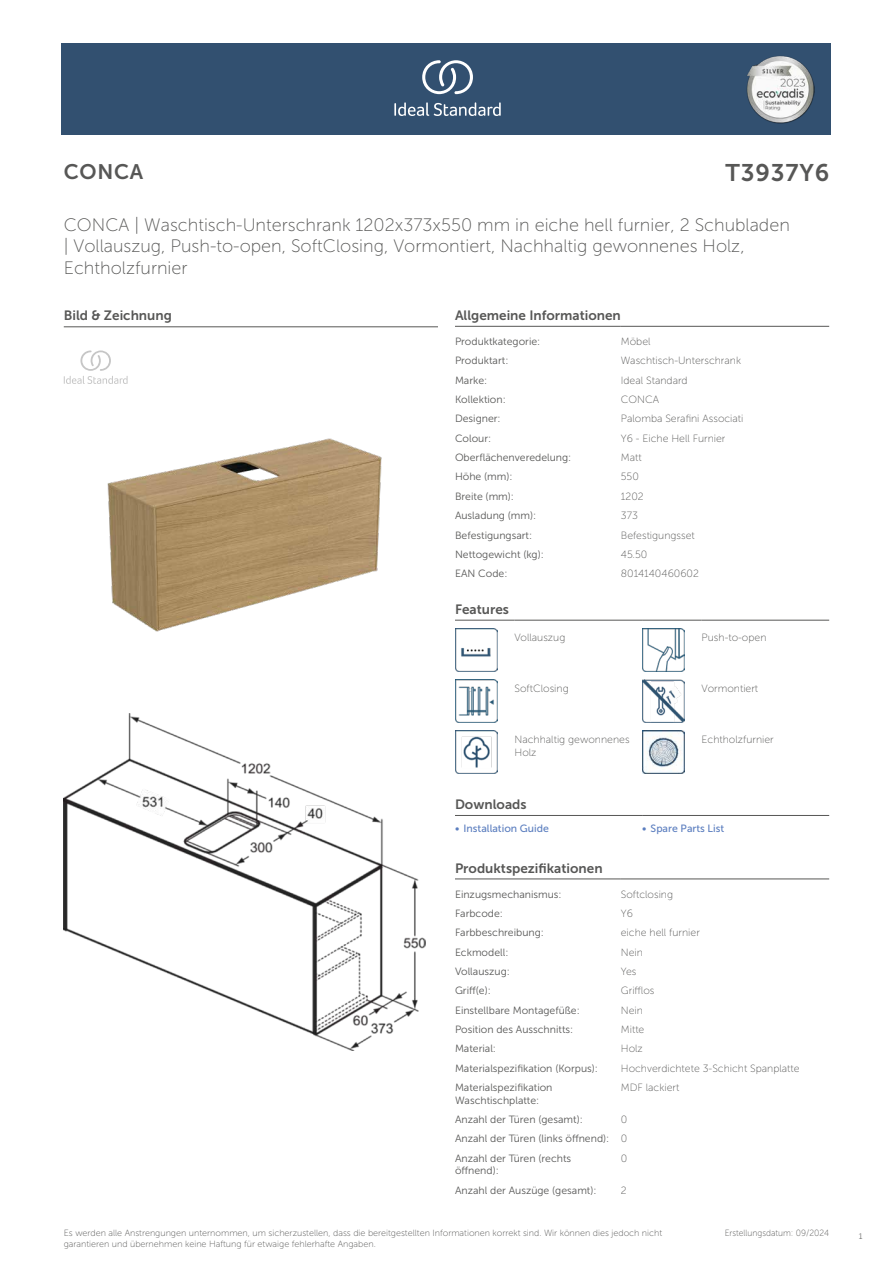
<style>
.page{position:relative;width:893px;height:1263px;background:#fff}
.page>*{position:absolute;margin:0;border:0;box-sizing:border-box;transform-origin:0 0}
.t1{font:24px "Museo Sans 700";letter-spacing:.035em;color:#575756}
.t2{font:21px "Museo Sans 700";letter-spacing:.035em;color:#575756}
.t3{font:18px/21.6px "Museo Sans 100";color:#575756}
.t4{font:13.5px "Museo Sans 700";color:#575756}
.t5{font:10.5px/12.6px "Museo Sans 300";color:#575756}
.t6{font:10.5px/12.6px "Museo Sans 100";color:#575756}
.t7{font:10.5px "Museo Sans 500";color:#5b7ebf}
.t8{font:9px/10.8px "Museo Sans 100";color:#575756}
.t9{font:9px "Museo Sans 100";color:#575756;scale:.95 1}
.t10{font:300 9px "Calibri";color:#575756;scale:.95 1}
.s1{font-family:"Museo Sans 100"}
</style>
<div class="page">
<div style="left:62px;top:43px;width:769px;height:91px;background:#325070"></div>
<hr style="left:455px;top:326px;width:166px;height:1px;background:#575756">
<hr style="left:621px;top:326px;width:208px;height:1px;background:#575756">
<hr style="left:455px;top:620px;width:59px;height:1px;background:#575756">
<hr style="left:514px;top:620px;width:128px;height:1px;background:#575756">
<hr style="left:642px;top:620px;width:60px;height:1px;background:#575756">
<hr style="left:702px;top:620px;width:127px;height:1px;background:#575756">
<img style="left:455px;top:629px;width:42px;height:42px">
<img style="left:642px;top:629px;width:43px;height:42px">
<img style="left:455px;top:680px;width:42px;height:42px">
<img style="left:642px;top:680px;width:42px;height:42px">
<img style="left:455px;top:731px;width:42px;height:42px">
<img style="left:642px;top:731px;width:43px;height:42px">
<hr style="left:455px;top:815px;width:187px;height:1px;background:#575756">
<hr style="left:642px;top:815px;width:187px;height:1px;background:#575756">
<hr style="left:455px;top:879px;width:166px;height:1px;background:#575756">
<hr style="left:621px;top:879px;width:208px;height:1px;background:#575756">
<img style="left:64px;top:714px;width:361px;height:337px">
<hr style="left:64px;top:327px;width:374px;height:1px;background:#575756">
<svg style="left:64px;top:350px;width:64px;height:34px"></svg>
<img style="left:107px;top:438px;width:275px;height:194px">
<svg style="left:394px;top:102px;width:107px;height:14px"></svg>
<svg style="left:422px;top:60px;width:51px;height:34px"></svg>
<img style="left:746px;top:56px;width:68px;height:67px">
<h2 class="t2" style="left:64px;top:160px;width:81px">CONCA</h2>
<h1 class="t1" style="left:726px;top:160px;width:105px">T3937Y6</h1>
<h3 class="t3" style="left:64px;top:214px;width:728px">CONCA | Waschtisch-Unterschrank 1202x373x550 mm in eiche hell furnier, 2 Schubladen | Vollauszug, Push-to-open, SoftClosing, Vormontiert, Nachhaltig gewonnenes Holz,<br>Echtholzfurnier</h3>
<p class="t4" style="left:64px;top:308px;width:110px">Bild &amp; Zeichnung</p>
<p class="t4" style="left:455px;top:308px;width:167px">Allgemeine Informationen</p>
<p class="t5" style="left:455px;top:335px;width:87px">Produktkategorie:</p>
<p class="t6" style="left:621px;top:335px;width:31px">Möbel</p>
<p class="t5" style="left:455px;top:354px;width:55px">Produktart:</p>
<p class="t6" style="left:621px;top:355px;width:122px">Waschtisch-Unterschrank</p>
<p class="t5" style="left:455px;top:374px;width:34px">Marke:</p>
<p class="t6" style="left:621px;top:374px;width:68px">Ideal Standard</p>
<p class="t5" style="left:455px;top:393px;width:52px">Kollektion:</p>
<p class="t6" style="left:621px;top:393px;width:40px">CONCA</p>
<p class="t5" style="left:455px;top:413px;width:47px">Designer:</p>
<p class="t6" style="left:621px;top:413px;width:124px">Palomba Serafini Associati</p>
<p class="t5" style="left:455px;top:432px;width:38px">Colour:</p>
<p class="t6" style="left:621px;top:432px;width:106px">Y6 - Eiche Hell Furnier</p>
<p class="t5" style="left:455px;top:451px;width:118px">Oberflächenveredelung:</p>
<p class="t6" style="left:621px;top:451px;width:22px">Matt</p>
<p class="t5" style="left:455px;top:471px;width:59px">Höhe (mm):</p>
<p class="t6" style="left:621px;top:471px;width:20px">550</p>
<p class="t5" style="left:455px;top:490px;width:61px">Breite (mm):</p>
<p class="t6" style="left:621px;top:490px;width:24px">1202</p>
<p class="t5" style="left:455px;top:509px;width:83px">Ausladung (mm):</p>
<p class="t6" style="left:621px;top:509px;width:18px">373</p>
<p class="t5" style="left:455px;top:529px;width:79px">Befestigungsart:</p>
<p class="t6" style="left:621px;top:529px;width:75px">Befestigungsset</p>
<p class="t5" style="left:455px;top:548px;width:90px">Nettogewicht (kg):</p>
<p class="t6" style="left:621px;top:548px;width:28px">45.50</p>
<p class="t5" style="left:455px;top:567px;width:54px">EAN Code:</p>
<p class="t6" style="left:621px;top:567px;width:80px">8014140460602</p>
<p class="t4" style="left:455px;top:602px;width:55px">Features</p>
<p class="t6" style="left:514px;top:631px;width:52px">Vollauszug</p>
<p class="t6" style="left:702px;top:631px;width:66px">Push-to-open</p>
<p class="t6" style="left:514px;top:682px;width:56px">SoftClosing</p>
<p class="t6" style="left:702px;top:682px;width:58px">Vormontiert</p>
<p class="t6" style="left:514px;top:733px;width:117px">Nachhaltig gewonnenes<br>Holz</p>
<p class="t6" style="left:702px;top:733px;width:74px">Echtholzfurnier</p>
<p class="t4" style="left:455px;top:797px;width:73px">Downloads</p>
<p class="t7" style="left:455px;top:823px;width:95px">• Installation Guide</p>
<p class="t7" style="left:642px;top:823px;width:84px">• Spare Parts List</p>
<p class="t4" style="left:455px;top:860px;width:149px">Produktspezifikationen</p>
<p class="t5" style="left:455px;top:888px;width:108px">Einzugsmechanismus:</p>
<p class="t6" style="left:621px;top:888px;width:54px">Softclosing</p>
<p class="t5" style="left:455px;top:907px;width:49px">Farbcode:</p>
<p class="t6" style="left:621px;top:907px;width:14px">Y6</p>
<p class="t5" style="left:455px;top:926px;width:90px">Farbbeschreibung:</p>
<p class="t6" style="left:621px;top:926px;width:81px">eiche hell furnier</p>
<p class="t5" style="left:455px;top:946px;width:55px">Eckmodell:</p>
<p class="t6" style="left:621px;top:946px;width:24px">Nein</p>
<p class="t5" style="left:455px;top:965px;width:56px">Vollauszug:</p>
<p class="t6" style="left:621px;top:965px;width:17px">Yes</p>
<p class="t5" style="left:455px;top:984px;width:37px">Griff(e):</p>
<p class="t6" style="left:621px;top:984px;width:35px">Grifflos</p>
<p class="t5" style="left:455px;top:1004px;width:126px">Einstellbare Montagefüße:</p>
<p class="t6" style="left:621px;top:1004px;width:24px">Nein</p>
<p class="t5" style="left:455px;top:1023px;width:120px">Position des Ausschnitts:</p>
<p class="t6" style="left:621px;top:1023px;width:25px">Mitte</p>
<p class="t5" style="left:455px;top:1042px;width:43px">Material:</p>
<p class="t6" style="left:621px;top:1043px;width:24px">Holz</p>
<p class="t5" style="left:455px;top:1062px;width:145px">Materialspezifikation (Korpus):</p>
<p class="t6" style="left:621px;top:1062px;width:180px">Hochverdichtete 3-Schicht Spanplatte</p>
<p class="t5" style="left:455px;top:1081px;width:99px">Materialspezifikation<br>Waschtischplatte:</p>
<p class="t6" style="left:621px;top:1081px;width:60px">MDF lackiert</p>
<p class="t5" style="left:455px;top:1113px;width:129px">Anzahl der Türen (gesamt):</p>
<p class="t6" style="left:621px;top:1113px;width:8px">0</p>
<p class="t5" style="left:455px;top:1129px;width:174px;line-height:19.4px">Anzahl der Türen (links öffnend): <span class="s1">0<br></span>Anzahl der Türen (rechts</p>
<p class="t5" style="left:455px;top:1164px;width:45px">öffnend):</p>
<p class="t6" style="left:621px;top:1152px;width:8px">0</p>
<p class="t5" style="left:455px;top:1184px;width:143px">Anzahl der Auszüge (gesamt):</p>
<p class="t6" style="left:621px;top:1184px;width:7px">2</p>
<p class="t8" style="left:64px;top:1227px;width:600px">Es werden alle Anstrengungen unternommen, um sicherzustellen, dass die bereitgestellten Informationen korrekt sind. Wir können dies jedoch nicht garantieren und übernehmen keine Haftung für etwaige fehlerhafte Angaben.</p>
<p class="t9" style="left:725px;top:1228px;width:111px">Erstellungsdatum: 09/2024</p>
<p class="t10" style="left:858px;top:1230px;width:6px">1</p>
</div>
